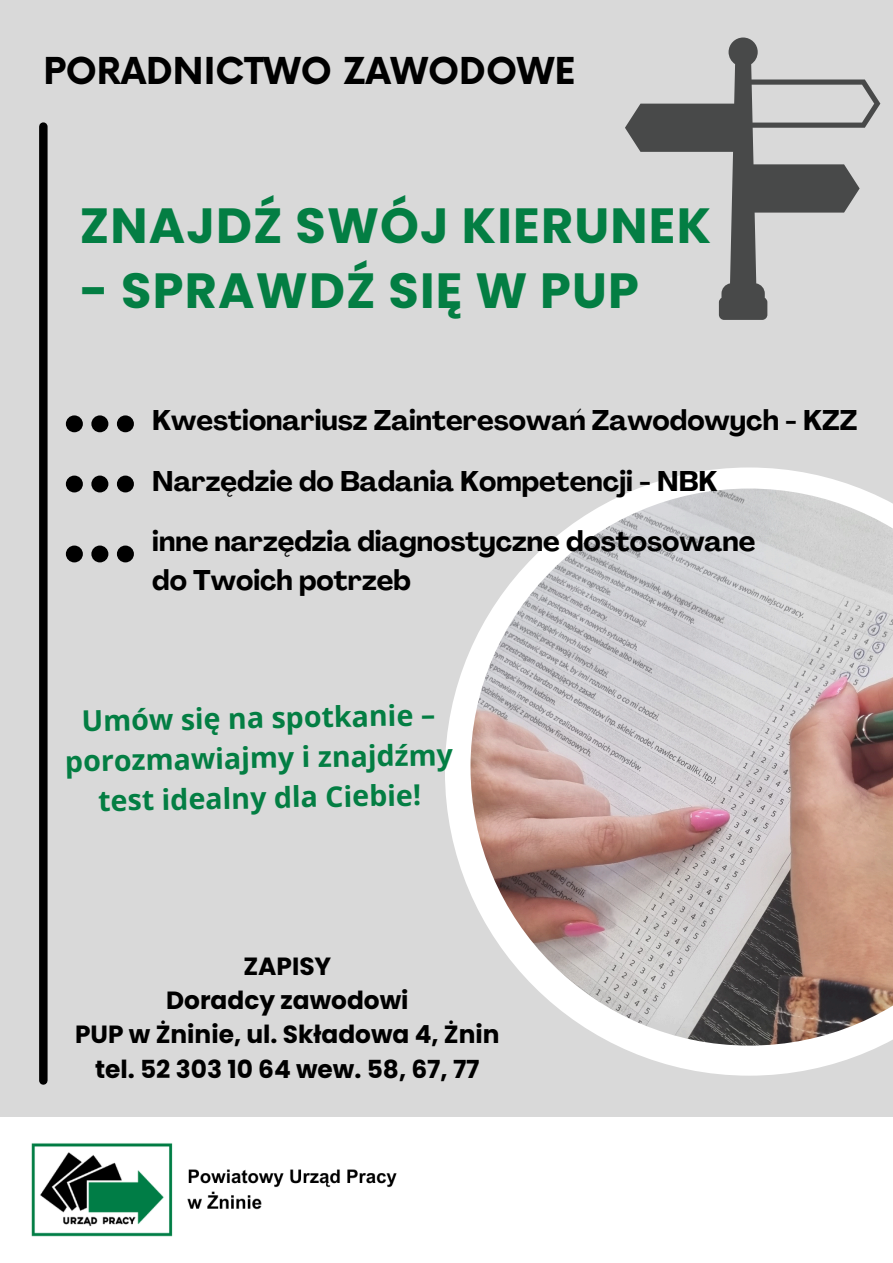
<style>
.page{position:relative;width:893px;height:1263px;background:#d9d9d9}
.page>*{position:absolute;margin:0;border:0;box-sizing:border-box;transform-origin:0 0}
.t1{font:700 49.43px "Poppins";letter-spacing:.025em;color:#037e43}
.t2{font:700 36.08px "Now";color:#000}
.t3{font:700 28.58px/40px "Open Sans";color:#037e43;text-align:center}
.t4{font:700 28.12px/38.8px "Agrandir";color:#000}
.t5{font:700 24.9px "Poppins";color:#000}
</style>
<div class="page">
<svg style="left:445px;top:467px;width:437px;height:609px"></svg>
<img style="left:470px;top:488px;width:423px;height:557px">
<div style="left:39px;top:127px;width:9px;height:953px;background:#000"></div>
<svg style="left:625px;top:38px;width:255px;height:282px"></svg>
<svg style="left:66px;top:415px;width:68px;height:17px"></svg>
<svg style="left:66px;top:476px;width:68px;height:16px"></svg>
<svg style="left:66px;top:545px;width:68px;height:17px"></svg>
<img style="left:0;top:1117px;width:893px;height:146px">
<h2 class="t2" style="left:43px;top:52px;width:533px">PORADNICTWO ZAWODOWE</h2>
<p class="t1" style="left:80px;top:191px;width:633px">ZNAJDŹ SWÓJ KIERUNEK</p>
<p class="t1" style="left:80px;top:256px;width:561px">- SPRAWDŹ SIĘ W PUP</p>
<p class="t4" style="left:152px;top:404px;width:707px">Kwestionariusz Zainteresowań Zawodowych - KZZ</p>
<h1 class="t4" style="left:152px;top:464px;width:567px">Narzędzie do Badania Kompetencji - NBK</h1>
<h3 class="t4" style="left:152px;top:524px;width:605px">inne narzędzia diagnostyczne dostosowane do Twoich potrzeb</h3>
<h3 class="t3" style="left:64px;top:700px;width:389px;rotate:-1deg">Umów się na spotkanie – porozmawiajmy i znajdźmy test idealny dla Ciebie!</h3>
<p class="t5" style="left:243px;top:949px;width:89px">ZAPISY</p>
<h3 class="t5" style="left:166px;top:983px;width:244px">Doradcy zawodowi</h3>
<p class="t5" style="left:75px;top:1017px;width:426px">PUP w Żninie, ul. Składowa 4, Żnin</p>
<p class="t5" style="left:95px;top:1051px;width:386px">tel. 52 303 10 64 wew. 58, 67, 77</p>
</div>
